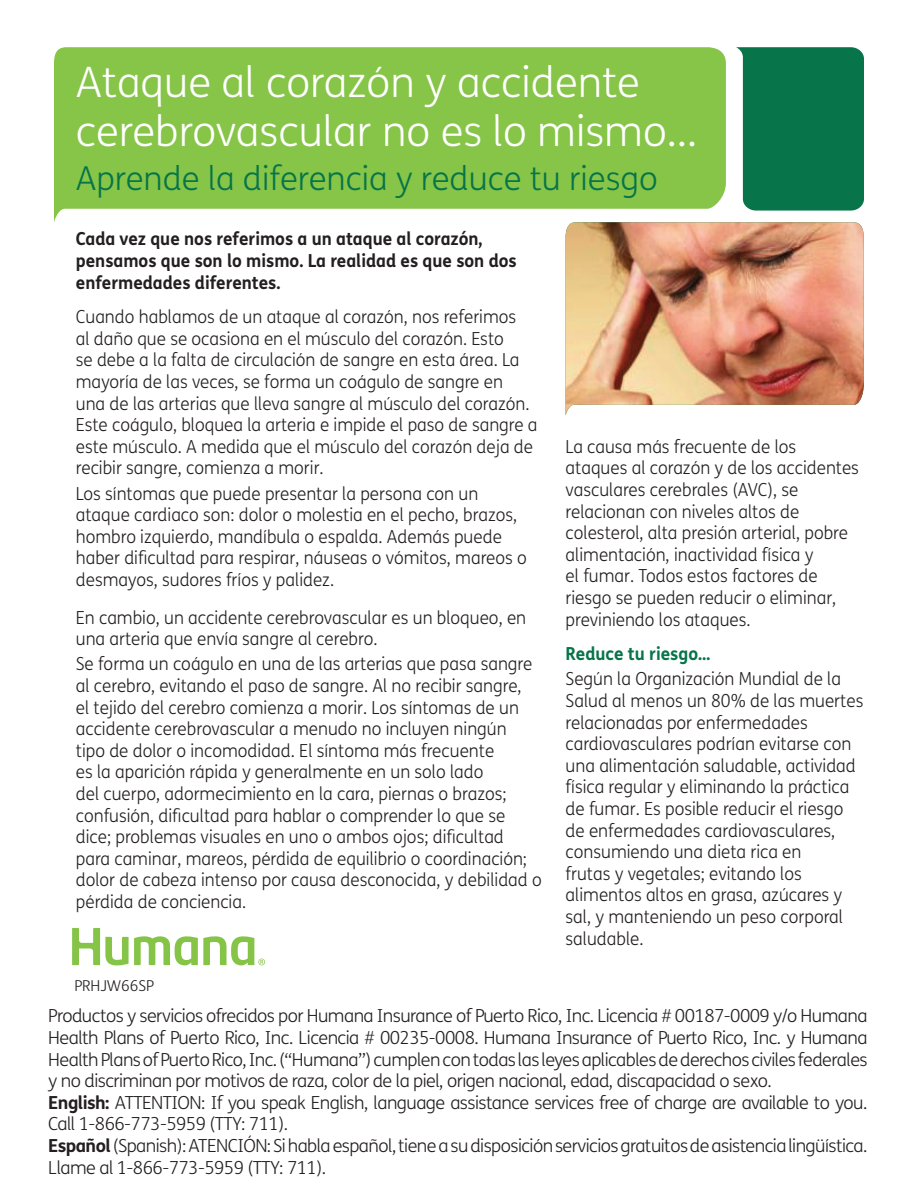
<style>
.page{position:relative;width:918px;height:1188px;background:#fff}
.page>*{position:absolute;margin:0;border:0;box-sizing:border-box;transform-origin:0 0}
.t1{font:300 42px/49.5px "FS Humana";color:#fff}
.t2{font:300 33px "FS Humana";color:#077449}
.t3{font:300 18px/21.6px "FS Humana";color:#231f20;scale:.95 1}
.t4{font:300 18px/21.6px "FS Humana";letter-spacing:-.03em;color:#231f20}
.t5{font:700 18px/21.6px "FS Humana";color:#231f20;scale:.95 1}
.t6{font:700 18px "FS Humana";color:#077449;scale:.95 1}
.t7{font:300 15px "FS Humana";color:#231f20}
.s1{font-weight:700}
</style>
<div class="page">
<img style="left:566px;top:222px;width:298px;height:192px">
<svg style="left:54px;top:47px;width:672px;height:175px;background:#8fc955"></svg>
<svg style="left:736px;top:47px;width:128px;height:164px;background:#167c54"></svg>
<svg style="left:72px;top:928px;width:193px;height:37px"></svg>
<h1 class="t1" style="left:76px;top:56px;width:623px">Ataque al corazón y accidente cerebrovascular no es lo mismo…</h1>
<h2 class="t2" style="left:76px;top:155px;width:583px">Aprende la diferencia y reduce tu riesgo</h2>
<p class="t5" style="left:76px;top:227px;width:466px">Cada vez que nos referimos a un ataque al corazón, pensamos que son lo mismo. La realidad es que son dos enfermedades diferentes.</p>
<p class="t3" style="left:76px;top:306px;width:488px">Cuando hablamos de un ataque al corazón, nos referimos<br>al daño que se ocasiona en el músculo del corazón. Esto<br>se debe a la falta de circulación de sangre en esta área. La mayoría de las veces, se forma un coágulo de sangre en<br>una de las arterias que lleva sangre al músculo del corazón.<br>Este coágulo, bloquea la arteria e impide el paso de sangre a este músculo. A medida que el músculo del corazón deja de recibir sangre, comienza a morir.</p>
<p class="t3" style="left:76px;top:482px;width:476px">Los síntomas que puede presentar la persona con un ataque cardiaco son: dolor o molestia en el pecho, brazos, hombro izquierdo, mandíbula o espalda. Además puede haber dificultad para respirar, náuseas o vómitos, mareos o desmayos, sudores fríos y palidez.</p>
<p class="t3" style="left:76px;top:606px;width:476px">En cambio, un accidente cerebrovascular es un bloqueo, en una arteria que envía sangre al cerebro.</p>
<p class="t3" style="left:76px;top:653px;width:492px">Se forma un coágulo en una de las arterias que pasa sangre al cerebro, evitando el paso de sangre. Al no recibir sangre,<br>el tejido del cerebro comienza a morir. Los síntomas de un accidente cerebrovascular a menudo no incluyen ningún<br>tipo de dolor o incomodidad. El síntoma más frecuente<br>es la aparición rápida y generalmente en un solo lado<br>del cuerpo, adormecimiento en la cara, piernas o brazos; confusión, dificultad para hablar o comprender lo que se dice; problemas visuales en uno o ambos ojos; dificultad para caminar, mareos, pérdida de equilibrio o coordinación; dolor de cabeza intenso por causa desconocida, y debilidad o pérdida de conciencia.</p>
<p class="t3" style="left:566px;top:435px;width:310px">La causa más frecuente de los ataques al corazón y de los accidentes vasculares cerebrales (AVC), se relacionan con niveles altos de colesterol, alta presión arterial, pobre alimentación, inactividad física y<br>el fumar. Todos estos factores de riesgo se pueden reducir o eliminar, previniendo los ataques.</p>
<p class="t6" style="left:566px;top:640px;width:154px">Reduce tu riesgo…</p>
<p class="t3" style="left:566px;top:668px;width:315px">Según la Organización Mundial de la Salud al menos un 80% de las muertes relacionadas por enfermedades cardiovasculares podrían evitarse con una alimentación saludable, actividad física regular y eliminando la práctica de fumar. Es posible reducir el riesgo de enfermedades cardiovasculares, consumiendo una dieta rica en<br>frutas y vegetales; evitando los alimentos altos en grasa, azúcares y sal, y manteniendo un peso corporal saludable.</p>
<p class="t7" style="left:74px;top:975px;width:81px">PRHJW66SP</p>
<p class="t4" style="left:48px;top:1005px;width:821px">Productos y servicios ofrecidos por Humana Insurance of Puerto Rico, Inc. Licencia # 00187-0009 y/o Humana Health Plans of Puerto Rico, Inc. Licencia # 00235-0008. Humana Insurance of Puerto Rico, Inc. y Humana Health Plans of Puerto Rico, Inc. (“Humana”) cumplen con todas las leyes aplicables de derechos civiles federales y no discriminan por motivos de raza, color de la piel, origen nacional, edad, discapacidad o sexo.<br><span class="s1">English:</span> ATTENTION: If you speak English, language assistance services free of charge are available to you.<br>Call 1-866-773-5959 (TTY: 711).<br><span class="s1">Español</span> (Spanish): ATENCIÓN: Si habla español, tiene a su disposición servicios gratuitos de asistencia lingüística.<br>Llame al 1-866-773-5959 (TTY: 711).</p>
</div>
